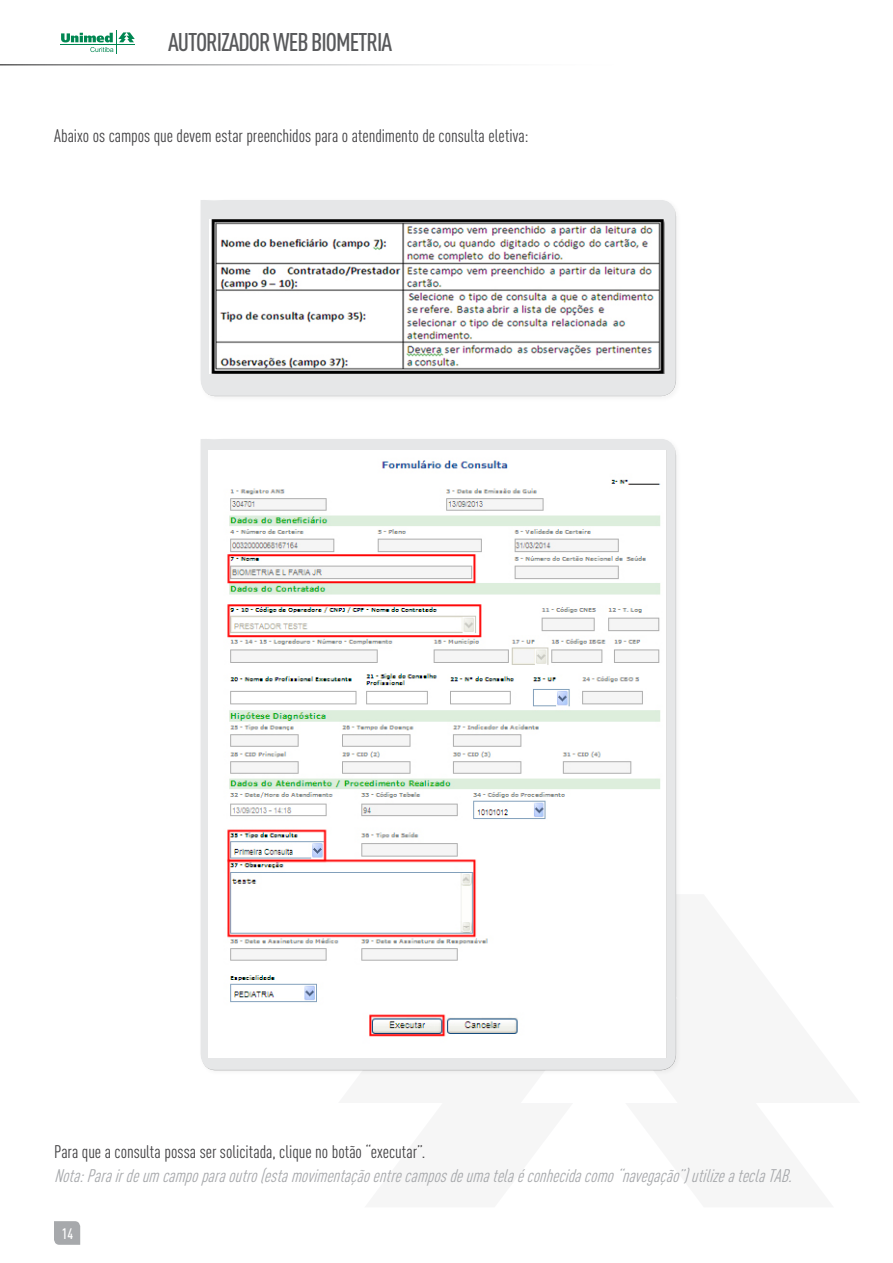
<style>
.page{position:relative;width:893px;height:1263px;background:#fff}
.page>*{position:absolute;margin:0;border:0;box-sizing:border-box;transform-origin:0 0}
.t1{font:500 25.2px "DIN Cond";letter-spacing:-.04em;color:#58595b}
.t2{font:18px "DIN Cond";color:#414042}
.t3{font:italic 18px "DIN Cond";color:#a7a9ac}
.t4{font:500 15px "DIN Cond";color:#fff}
</style>
<div class="page">
<hr style="left:60px;top:45px;width:75px;height:1px;background:#008752">
<svg style="left:61px;top:31px;width:74px;height:23px"></svg>
<div style="left:198px;top:197px;width:485px;height:206px;background:#000;opacity:.05"></div>
<div style="left:200px;top:199px;width:477px;height:190px;background:#e6e7e8"></div>
<div style="left:200px;top:205px;width:477px;height:191px;background:#e6e7e8"></div>
<div style="left:198px;top:436px;width:485px;height:641px;background:#000;opacity:.05"></div>
<div style="left:200px;top:443px;width:477px;height:627px;background:#000;opacity:.75"></div>
<img style="left:210px;top:219px;width:455px;height:155px">
<img style="left:209px;top:451px;width:457px;height:606px">
<svg style="left:54px;top:1221px;width:26px;height:24px"></svg>
<h1 class="t1" style="left:168px;top:27px;width:226px">AUTORIZADOR WEB BIOMETRIA</h1>
<p class="t2" style="left:54px;top:126px;width:476px">Abaixo os campos que devem estar preenchidos para o atendimento de consulta eletiva:</p>
<p class="t2" style="left:54px;top:1141px;width:373px">Para que a consulta possa ser solicitada, clique no botão “executar”.</p>
<p class="t3" style="left:54px;top:1165px;width:745px">Nota:Parairdeum campoparaoutro(estamovimentaçãoentrecamposdeumatelaéconhecidacomo“navegação”)utilizeateclaTAB.</p>
<p class="t4" style="left:62px;top:1224px;width:13px">14</p>
</div>
